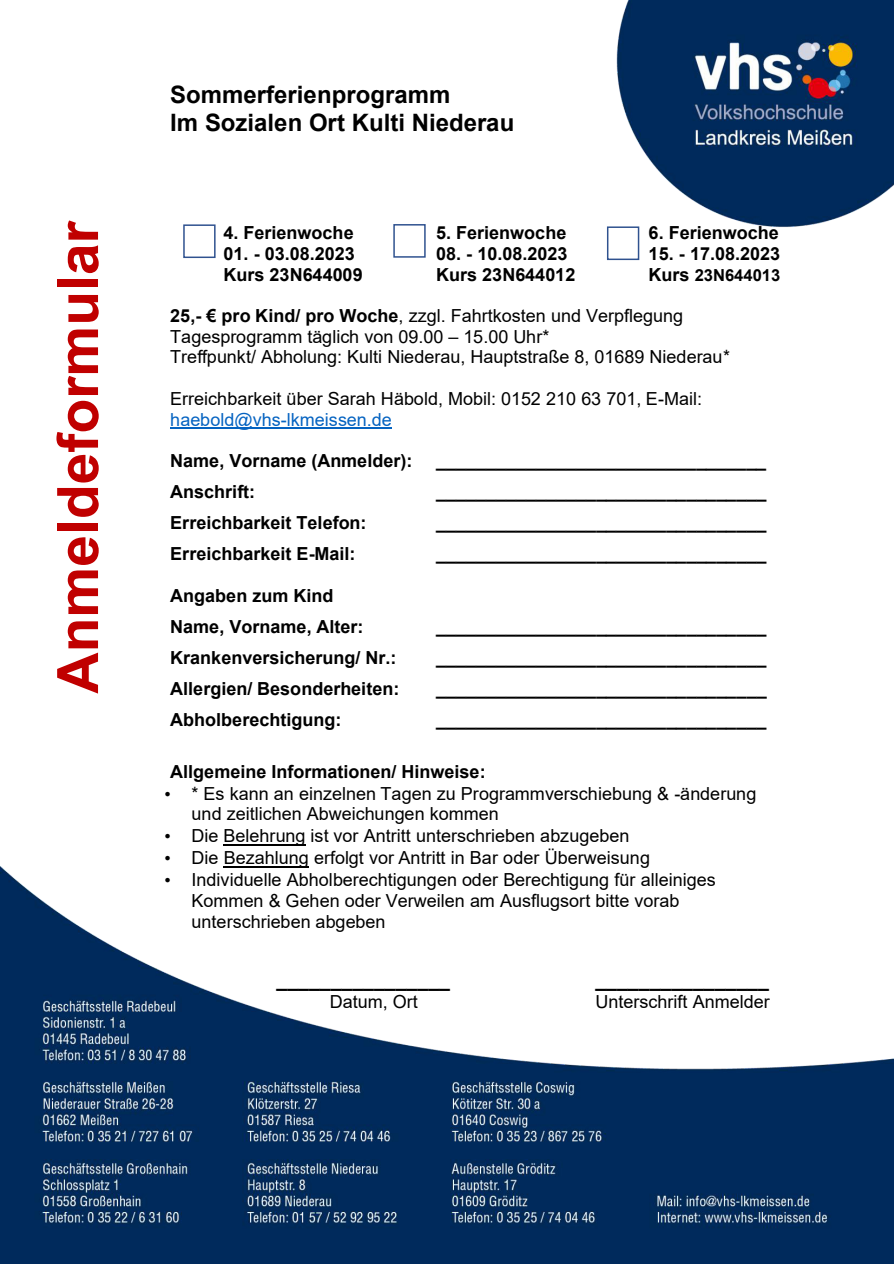
<style>
.page{position:relative;width:894px;height:1264px;background:#fff}
.page>*{position:absolute;margin:0;border:0;box-sizing:border-box;transform-origin:0 0}
.t1{font:700 57px "Arial";color:#c00000}
.t2{font:700 24px/27.6px "Arial";color:#000}
.t3{font:700 19.5px "Arial";color:#000}
.t4{font:700 18px/31.2px "Arial";color:#000}
.t5{font:18px/20.7px "Arial";color:#000}
.t6{font:18px "Arial";color:#0563c1}
.t7{font:700 16.5px "Arial";color:#000}
.s1{font-size:18px}
.s2{font-weight:700}
.s3{font-family:"Times New Roman"}
</style>
<div class="page">
<img style="left:0;top:0;width:893px;height:1263px">
<hr style="left:170px;top:427px;width:222px;height:2px;background:#0563c1">
<hr style="left:223px;top:844px;width:83px;height:1px;background:#000">
<hr style="left:223px;top:866px;width:86px;height:1px;background:#000">
<div style="left:33px;top:31px;width:89px;height:852px;background:#fff"></div>
<div style="left:183px;top:224px;width:32px;height:34px;border:2px solid #2f528f"></div>
<div style="left:393px;top:224px;width:32px;height:34px;border:2px solid #2f528f"></div>
<div style="left:606px;top:226px;width:33px;height:34px;border:2px solid #2f528f"></div>
<h1 class="t1" style="left:56px;top:693px;width:474px;rotate:-90deg">Anmeldeformular</h1>
<h2 class="t2" style="left:170px;top:83px;width:345px">Sommerferienprogramm<br>Im Sozialen Ort Kulti Niederau</h2>
<p class="t4" style="left:223px;top:219px;width:132px">4. Ferienwoche</p>
<p class="t4" style="left:436px;top:219px;width:132px">5. Ferienwoche</p>
<p class="t4" style="left:648px;top:219px;width:132px">6. Ferienwoche</p>
<p class="t4" style="left:223px;top:240px;width:133px">01. - 03.08.2023</p>
<p class="t4" style="left:436px;top:240px;width:133px">08. - 10.08.2023</p>
<p class="t4" style="left:648px;top:240px;width:133px">15. - 17.08.2023</p>
<p class="t4" style="left:223px;top:260px;width:141px">Kurs 23N644009</p>
<p class="t4" style="left:436px;top:260px;width:141px">Kurs 23N644012</p>
<p class="t7" style="left:648px;top:268px;width:133px"><span class="s1">Kurs</span> 23N644013</p>
<p class="t5" style="left:170px;top:307px;width:561px"><span class="s2">25,- € pro Kind/ pro Woche</span>, zzgl. Fahrtkosten und Verpflegung<br>Tagesprogramm täglich von 09.00 – 15.00 Uhr*<br>Treffpunkt/ Abholung: Kulti Niederau, Hauptstraße 8, 01689 Niederau*</p>
<p class="t5" style="left:170px;top:390px;width:533px">Erreichbarkeit über Sarah Häbold, Mobil: 0152 210 63 701, E-Mail:</p>
<p class="t6" style="left:170px;top:412px;width:223px">haebold@vhs-lkmeissen.de</p>
<p class="t4" style="left:170px;top:447px;width:244px">Name, Vorname (Anmelder):</p>
<p class="t4" style="left:436px;top:447px;width:331px">_________________________________</p>
<p class="t4" style="left:170px;top:478px;width:86px">Anschrift:</p>
<p class="t4" style="left:436px;top:478px;width:332px">_________________________________</p>
<p class="t4" style="left:170px;top:509px;width:198px">Erreichbarkeit Telefon:</p>
<p class="t4" style="left:436px;top:509px;width:332px">_________________________________</p>
<p class="t4" style="left:170px;top:540px;width:187px">Erreichbarkeit E-Mail:</p>
<p class="t4" style="left:436px;top:540px;width:332px">_________________________________</p>
<p class="t4" style="left:170px;top:581px;width:195px">Angaben zum Kind<br>Name, Vorname, Alter:</p>
<p class="t4" style="left:436px;top:612px;width:332px">_________________________________</p>
<p class="t4" style="left:170px;top:643px;width:228px">Krankenversicherung/ Nr.:</p>
<p class="t4" style="left:436px;top:643px;width:332px">_________________________________</p>
<p class="t4" style="left:170px;top:674px;width:230px">Allergien/ Besonderheiten:</p>
<p class="t4" style="left:436px;top:674px;width:332px">_________________________________</p>
<p class="t4" style="left:170px;top:705px;width:173px">Abholberechtigung:</p>
<p class="t4" style="left:436px;top:705px;width:332px">_________________________________</p>
<p class="t4" style="left:170px;top:757px;width:317px">Allgemeine Informationen/ Hinweise:</p>
<p class="t5" style="left:191px;top:784px;width:566px;text-indent:-27px"><span class="s3">•</span> * Es kann an einzelnen Tagen zu Programmverschiebung &amp; -änderung und zeitlichen Abweichungen kommen</p>
<p class="t5" style="left:164px;top:827px;width:466px"><span class="s3">•</span> Die Belehrung ist vor Antritt unterschrieben abzugeben</p>
<p class="t5" style="left:164px;top:849px;width:487px"><span class="s3">•</span> Die Bezahlung erfolgt vor Antritt in Bar oder Überweisung</p>
<p class="t5" style="left:191px;top:871px;width:525px;text-indent:-27px"><span class="s3">•</span> Individuelle Abholberechtigungen oder Berechtigung für alleiniges<br>Kommen &amp; Gehen oder Verweilen am Ausflugsort bitte vorab unterschrieben abgeben</p>
<p class="t3" style="left:276px;top:972px;width:175px">________________</p>
<p class="t3" style="left:595px;top:972px;width:175px">________________</p>
<p class="t5" style="left:329px;top:993px;width:90px">Datum, Ort</p>
<p class="t5" style="left:595px;top:993px;width:176px">Unterschrift Anmelder</p>
</div>
